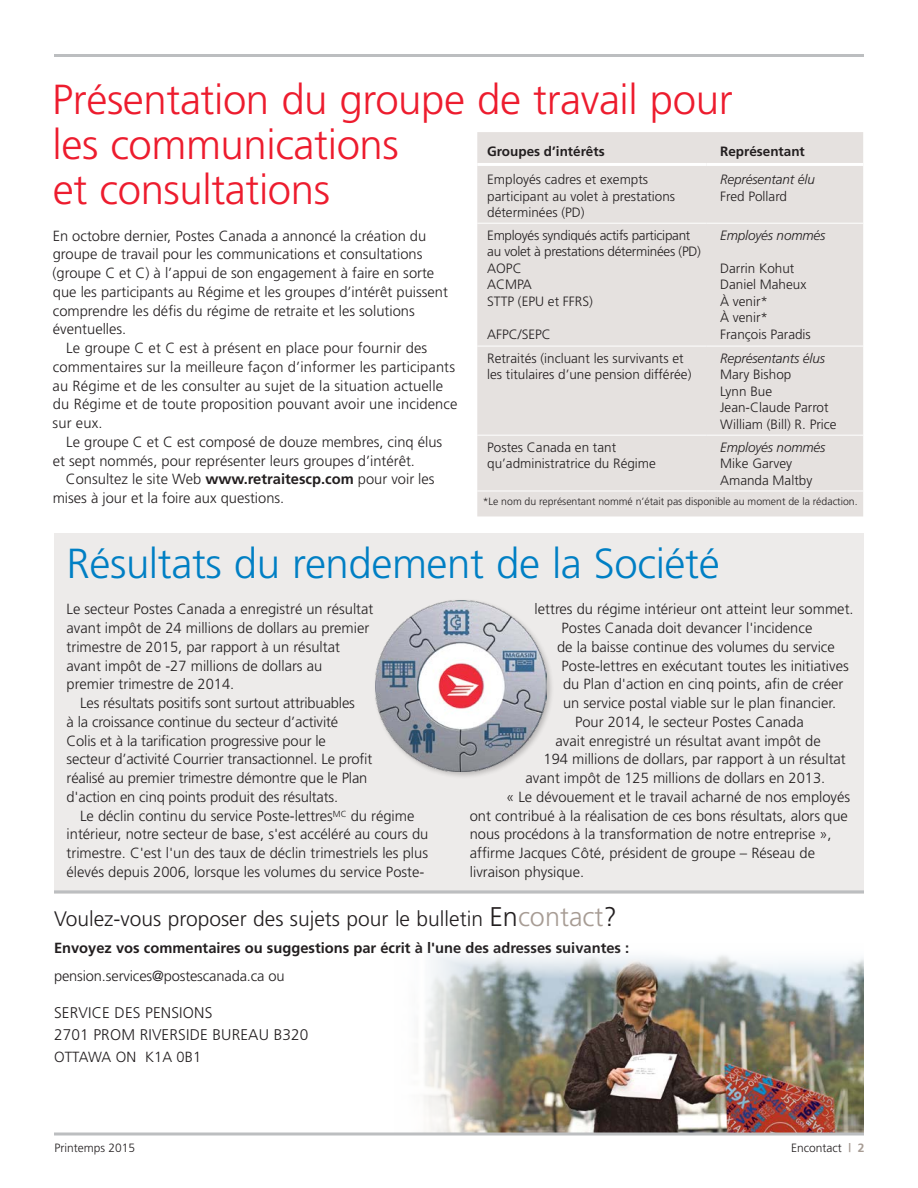
<style>
.page{position:relative;width:918px;height:1188px;background:#fff}
.page>*{position:absolute;margin:0;border:0;box-sizing:border-box;transform-origin:0 0}
.t1{font:300 42px/45px "Frutiger";letter-spacing:-.01em;color:#ed1c2e}
.t2{font:300 42px "Frutiger";letter-spacing:-.01em;color:#007fc4}
.t3{font:300 21px "Frutiger";color:#231f20}
.t4{font:300 15.45px/21.9px "Frutiger";letter-spacing:.01em;color:#231f20}
.t5{font:300 14.7px/18.8px "Frutiger";color:#231f20}
.t6{font:700 14.7px "Frutiger";color:#231f20}
.t7{font:300 13.5px/16.5px "Frutiger";color:#231f20}
.t8{font:300 13.5px/16.5px "Frutiger";letter-spacing:-.02em;color:#231f20}
.t9{font:italic 300 13.5px "Frutiger";letter-spacing:-.01em;color:#231f20}
.t10{font:700 13.5px "Frutiger";color:#231f20}
.t11{font:300 12px "Frutiger";color:#231f20}
.t12{font:300 10.5px "Frutiger";color:#231f20}
.s1{font-weight:700}
.s2{font-size:27px}
.s3{font-size:27px;color:#a79c94}
.s4{font-weight:700;color:#a79c94}
</style>
<div class="page">
<hr style="left:54px;top:54px;width:810px;height:3px;background:#bcbec0">
<div style="left:54px;top:533px;width:810px;height:360px;background:#edebea"></div>
<hr style="left:54px;top:890px;width:810px;height:3px;background:#bcbec0">
<img style="left:424px;top:955px;width:440px;height:177px">
<div style="left:373px;top:598px;width:181px;height:181px;background:#231f20;opacity:.25"></div>
<img style="left:375px;top:600px;width:171px;height:171px">
<div style="left:477px;top:132px;width:386px;height:384px;background:#e5e1df"></div>
<hr style="left:477px;top:346px;width:230px;height:1px;background:#fff">
<hr style="left:707px;top:346px;width:156px;height:1px;background:#fff">
<hr style="left:477px;top:223px;width:230px;height:1px;background:#fff">
<hr style="left:707px;top:223px;width:156px;height:1px;background:#fff">
<hr style="left:477px;top:163px;width:230px;height:3px;background:#fff">
<hr style="left:707px;top:163px;width:156px;height:3px;background:#fff">
<hr style="left:477px;top:435px;width:230px;height:1px;background:#fff">
<hr style="left:707px;top:435px;width:156px;height:1px;background:#fff">
<hr style="left:477px;top:491px;width:230px;height:1px;background:#fff">
<hr style="left:707px;top:491px;width:156px;height:1px;background:#fff">
<svg style="left:54px;top:1132px;width:810px;height:4px;background:#c5c4c5"></svg>
<h1 class="t1" style="left:52px;top:77px;width:682px">Présentation du groupe de travail pour les communications<br>et consultations</h1>
<p class="t5" style="left:53px;top:226px;width:397px">En octobre dernier, Postes Canada a annoncé la création du groupe de travail pour les communications et consultations (groupe C et C) à l’appui de son engagement à faire en sorte que les participants au Régime et les groupes d’intérêt puissent comprendre les défis du régime de retraite et les solutions éventuelles.</p>
<p class="t5" style="left:52px;top:339px;width:407px;text-indent:14px">Le groupe C et C est à présent en place pour fournir des commentaires sur la meilleure façon d’informer les participants au Régime et de les consulter au sujet de la situation actuelle du Régime et de toute proposition pouvant avoir une incidence sur eux.</p>
<p class="t5" style="left:53px;top:433px;width:391px;text-indent:13px">Le groupe C et C est composé de douze membres, cinq élus et sept nommés, pour représenter leurs groupes d’intérêt.</p>
<p class="t5" style="left:53px;top:470px;width:383px;text-indent:13px">Consultez le site Web <span class="s1">www.retraitescp.com</span> pour voir les mises à jour et la foire aux questions.</p>
<p class="t10" style="left:487px;top:144px;width:119px">Groupes d’intérêts</p>
<p class="t10" style="left:720px;top:144px;width:86px">Représentant</p>
<p class="t7" style="left:487px;top:171px;width:190px">Employés cadres et exempts participant au volet à prestations déterminées (PD)</p>
<p class="t9" style="left:720px;top:172px;width:96px">Représentant élu</p>
<p class="t7" style="left:720px;top:188px;width:69px">Fred Pollard</p>
<p class="t8" style="left:487px;top:227px;width:215px">Employés syndiqués actifs participant au volet à prestations déterminées (PD)<br>AOPC<br>ACMPA<br>STTP (EPU et FFRS)</p>
<p class="t7" style="left:487px;top:326px;width:65px">AFPC/SEPC</p>
<p class="t9" style="left:720px;top:227px;width:107px">Employés nommés</p>
<p class="t7" style="left:720px;top:260px;width:92px">Darrin Kohut<br>Daniel Maheux<br>À venir*<br>À venir*<br>François Paradis</p>
<p class="t7" style="left:487px;top:350px;width:206px">Retraités (incluant les survivants et les titulaires d’une pension différée)</p>
<p class="t9" style="left:720px;top:350px;width:106px">Représentants élus</p>
<p class="t7" style="left:720px;top:366px;width:118px">Mary Bishop<br>Lynn Bue<br>Jean-Claude Parrot<br>William (Bill) R. Price</p>
<p class="t7" style="left:487px;top:439px;width:170px">Postes Canada en tant qu’administratrice du Régime</p>
<p class="t9" style="left:720px;top:439px;width:107px">Employés nommés</p>
<p class="t7" style="left:720px;top:455px;width:94px">Mike Garvey<br>Amanda Maltby</p>
<p class="t12" style="left:483px;top:496px;width:377px">*Le nom du représentant nommé n’était pas disponible au moment de la rédaction.</p>
<h1 class="t2" style="left:67px;top:539px;width:655px">Résultats du rendement de la Société</h1>
<p class="t5" style="left:67px;top:600px;width:308px">Le secteur Postes Canada a enregistré un résultat avant impôt de 24 millions de dollars au premier trimestre de 2015, par rapport à un résultat avant impôt de -27 millions de dollars au premier trimestre de 2014.</p>
<p class="t5" style="left:67px;top:694px;width:307px;text-indent:13px">Les résultats positifs sont surtout attribuables<br>à la croissance continue du secteur d’activité<br>Colis et à la tarification progressive pour le secteur d’activité Courrier transactionnel. Le profit réalisé au premier trimestre démontre que le Plan d'action en cinq points produit des résultats.</p>
<p class="t5" style="left:67px;top:806px;width:363px;text-align:center">Le déclin continu du service Poste-lettres<sup>MC</sup> du régime intérieur, notre secteur de base, s'est accéléré au cours du trimestre. C'est l'un des taux de déclin trimestriels les plus élevés depuis 2006, lorsque les volumes du service Poste-</p>
<p class="t5" style="left:535px;top:600px;width:321px">lettres du régime intérieur ont atteint leur sommet.</p>
<p class="t5" style="left:562px;top:619px;width:252px">Postes Canada doit devancer l'incidence</p>
<p class="t5" style="left:557px;top:637px;width:279px">de la baisse continue des volumes du service</p>
<p class="t5" style="left:562px;top:656px;width:289px">Poste-lettres en exécutant toutes les initiatives</p>
<p class="t5" style="left:563px;top:675px;width:282px">du Plan d'action en cinq points, afin de créer</p>
<p class="t5" style="left:563px;top:694px;width:275px">un service postal viable sur le plan financier.</p>
<p class="t5" style="left:575px;top:712px;width:230px">Pour 2014, le secteur Postes Canada</p>
<p class="t5" style="left:556px;top:731px;width:267px">avait enregistré un résultat avant impôt de</p>
<p class="t5" style="left:544px;top:750px;width:304px">194 millions de dollars, par rapport à un résultat</p>
<p class="t5" style="left:526px;top:769px;width:301px">avant impôt de 125 millions de dollars en 2013.</p>
<p class="t5" style="left:506px;top:787px;width:346px">« Le dévouement et le travail acharné de nos employés</p>
<p class="t5" style="left:470px;top:806px;width:380px">ont contribué à la réalisation de ces bons résultats, alors que</p>
<p class="t5" style="left:470px;top:825px;width:363px">nous procédons à la transformation de notre entreprise »,</p>
<p class="t5" style="left:470px;top:844px;width:347px">affirme Jacques Côté, président de groupe – Réseau de</p>
<p class="t5" style="left:470px;top:862px;width:116px">livraison physique.</p>
<h2 class="t3" style="left:54px;top:907px;width:564px">Voulez-vous proposer des sujets pour le bulletin <span class="s2">En</span><span class="s3">contact</span><span class="s2">?</span></h2>
<p class="t6" style="left:54px;top:940px;width:577px">Envoyez vos commentaires ou suggestions par écrit à l'une des adresses suivantes :</p>
<p class="t5" style="left:54px;top:967px;width:232px">pension.services@postescanada.ca ou</p>
<p class="t4" style="left:54px;top:1002px;width:256px">SERVICE DES PENSIONS<br>2701 PROM RIVERSIDE BUREAU B320</p>
<p class="t5" style="left:54px;top:1047px;width:149px">OTTAWA ON K1A 0B1</p>
<p class="t11" style="left:55px;top:1141px;width:82px">Printemps 2015</p>
<p class="t11" style="left:791px;top:1141px;width:75px">Encontact <span class="s4">| 2</span></p>
</div>
